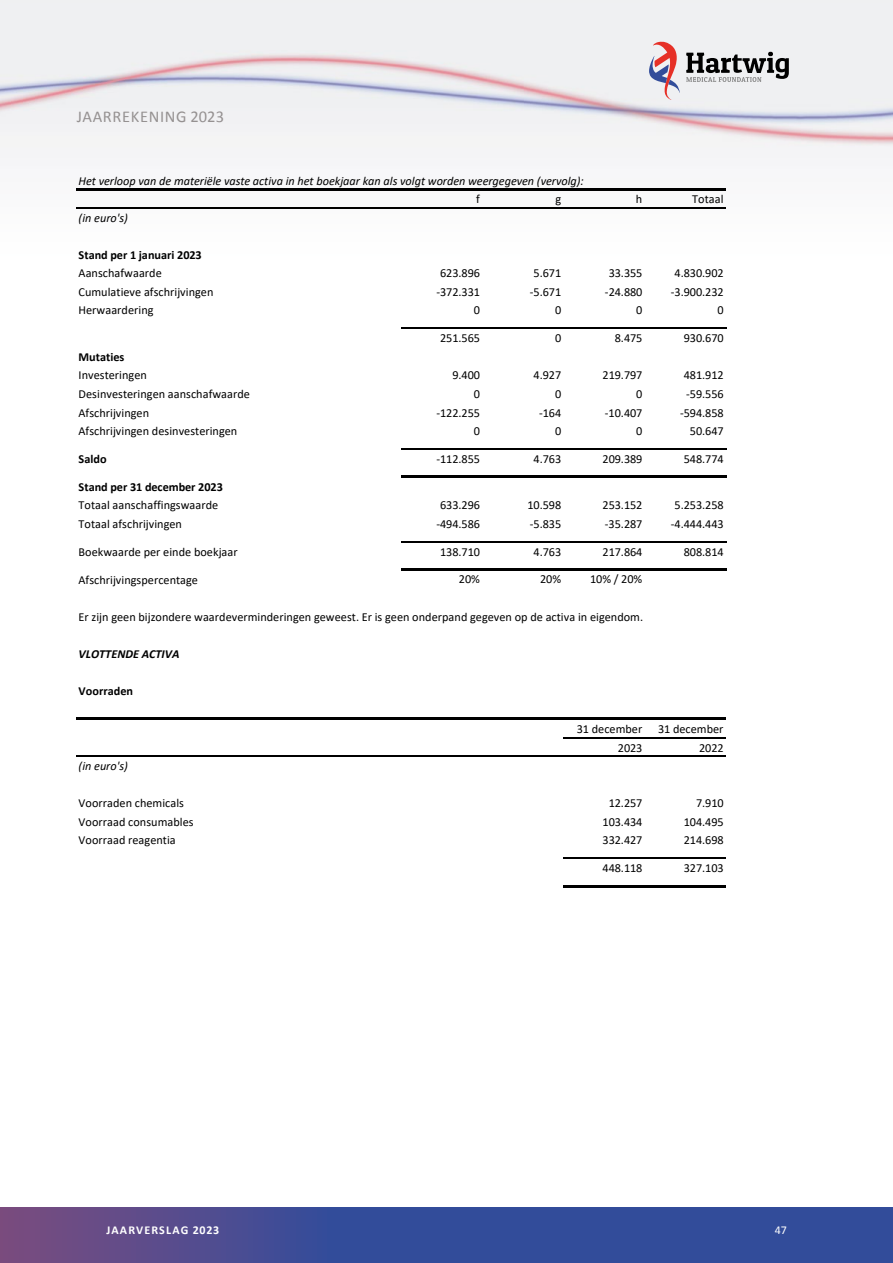
<style>
.page{position:relative;width:893px;height:1263px;background:#fff}
.page>*{position:absolute;margin:0;border:0;box-sizing:border-box;transform-origin:0 0}
.t1{font:16.5px "Calibri";letter-spacing:.04em;color:#959191}
.t2{font:12.3px "Calibri";color:#000}
.t3{font:italic 12.3px "Calibri";color:#000}
.t4{font:700 12.3px "Calibri";letter-spacing:-.005em;color:#000}
.t5{font:italic 700 12.3px "Calibri";color:#000}
.t6{font:700 12px "Calibri";letter-spacing:.09em;color:#fff}
.t7{font:12px "Calibri";color:#fff}
</style>
<div class="page">
<svg style="left:0;top:1208px;width:893px;height:55px;background:#404c94"></svg>
<svg style="left:0;top:0;width:893px;height:209px"></svg>
<img style="left:0;top:3px;width:893px;height:175px">
<svg style="left:686px;top:52px;width:103px;height:30px"></svg>
<svg style="left:649px;top:41px;width:31px;height:59px"></svg>
<hr style="left:76px;top:188px;width:650px;height:2px;background:#000">
<hr style="left:76px;top:207px;width:650px;height:1px;background:#000">
<hr style="left:401px;top:328px;width:325px;height:1px;background:#000">
<hr style="left:401px;top:448px;width:325px;height:1px;background:#000">
<hr style="left:401px;top:476px;width:325px;height:2px;background:#000">
<hr style="left:401px;top:541px;width:325px;height:1px;background:#000">
<hr style="left:401px;top:568px;width:325px;height:3px;background:#000">
<hr style="left:76px;top:718px;width:650px;height:2px;background:#000">
<hr style="left:563px;top:737px;width:163px;height:1px;background:#000">
<hr style="left:76px;top:755px;width:650px;height:2px;background:#000">
<hr style="left:563px;top:857px;width:163px;height:2px;background:#000">
<hr style="left:563px;top:885px;width:163px;height:2px;background:#000">
<h1 class="t1" style="left:77px;top:106px;width:149px">JAARREKENING 2023</h1>
<p class="t3" style="left:79px;top:172px;width:507px">Het verloop van de materiële vaste activa in het boekjaar kan als volgt worden weergegeven (vervolg):</p>
<p class="t2" style="left:476px;top:191px;width:5px">f</p>
<p class="t2" style="left:555px;top:191px;width:7px">g</p>
<p class="t2" style="left:636px;top:191px;width:8px">h</p>
<p class="t2" style="left:692px;top:191px;width:33px">Totaal</p>
<p class="t3" style="left:79px;top:209px;width:51px">(in euro's)</p>
<p class="t4" style="left:79px;top:246px;width:125px">Stand per 1 januari 2023</p>
<p class="t2" style="left:79px;top:265px;width:85px">Aanschafwaarde</p>
<p class="t2" style="left:440px;top:265px;width:41px">623.896</p>
<p class="t2" style="left:534px;top:265px;width:29px">5.671</p>
<p class="t2" style="left:609px;top:265px;width:35px">33.355</p>
<p class="t2" style="left:675px;top:265px;width:51px">4.830.902</p>
<p class="t2" style="left:79px;top:283px;width:136px">Cumulatieve afschrijvingen</p>
<p class="t2" style="left:436px;top:283px;width:45px">-372.331</p>
<p class="t2" style="left:530px;top:283px;width:33px">-5.671</p>
<p class="t2" style="left:605px;top:283px;width:39px">-24.880</p>
<p class="t2" style="left:671px;top:283px;width:54px">-3.900.232</p>
<p class="t2" style="left:79px;top:302px;width:76px">Herwaardering</p>
<p class="t2" style="left:474px;top:302px;width:8px">0</p>
<p class="t2" style="left:555px;top:302px;width:8px">0</p>
<p class="t2" style="left:636px;top:302px;width:8px">0</p>
<p class="t2" style="left:717px;top:302px;width:8px">0</p>
<p class="t2" style="left:440px;top:329px;width:41px">251.565</p>
<p class="t2" style="left:555px;top:329px;width:8px">0</p>
<p class="t2" style="left:615px;top:329px;width:29px">8.475</p>
<p class="t2" style="left:684px;top:329px;width:41px">930.670</p>
<p class="t4" style="left:79px;top:348px;width:47px">Mutaties</p>
<p class="t2" style="left:79px;top:367px;width:70px">Investeringen</p>
<p class="t2" style="left:452px;top:367px;width:29px">9.400</p>
<p class="t2" style="left:534px;top:367px;width:29px">4.927</p>
<p class="t2" style="left:603px;top:367px;width:41px">219.797</p>
<p class="t2" style="left:684px;top:367px;width:41px">481.912</p>
<p class="t2" style="left:79px;top:385px;width:173px">Desinvesteringen aanschafwaarde</p>
<p class="t2" style="left:474px;top:385px;width:8px">0</p>
<p class="t2" style="left:555px;top:385px;width:8px">0</p>
<p class="t2" style="left:636px;top:385px;width:8px">0</p>
<p class="t2" style="left:686px;top:385px;width:39px">-59.556</p>
<p class="t2" style="left:79px;top:404px;width:72px">Afschrijvingen</p>
<p class="t2" style="left:436px;top:404px;width:45px">-122.255</p>
<p class="t2" style="left:539px;top:404px;width:24px">-164</p>
<p class="t2" style="left:605px;top:404px;width:39px">-10.407</p>
<p class="t2" style="left:680px;top:404px;width:45px">-594.858</p>
<p class="t2" style="left:79px;top:422px;width:160px">Afschrijvingen desinvesteringen</p>
<p class="t2" style="left:474px;top:422px;width:8px">0</p>
<p class="t2" style="left:555px;top:422px;width:8px">0</p>
<p class="t2" style="left:636px;top:422px;width:8px">0</p>
<p class="t2" style="left:690px;top:422px;width:35px">50.647</p>
<p class="t4" style="left:79px;top:450px;width:29px">Saldo</p>
<p class="t2" style="left:436px;top:450px;width:45px">-112.855</p>
<p class="t2" style="left:534px;top:450px;width:29px">4.763</p>
<p class="t2" style="left:603px;top:450px;width:41px">209.389</p>
<p class="t2" style="left:684px;top:450px;width:41px">548.774</p>
<p class="t4" style="left:79px;top:478px;width:146px">Stand per 31 december 2023</p>
<p class="t2" style="left:79px;top:497px;width:141px">Totaal aanschaffingswaarde</p>
<p class="t2" style="left:440px;top:497px;width:41px">633.296</p>
<p class="t2" style="left:527px;top:497px;width:35px">10.598</p>
<p class="t2" style="left:603px;top:497px;width:41px">253.152</p>
<p class="t2" style="left:675px;top:497px;width:51px">5.253.258</p>
<p class="t2" style="left:79px;top:515px;width:105px">Totaal afschrijvingen</p>
<p class="t2" style="left:436px;top:515px;width:45px">-494.586</p>
<p class="t2" style="left:530px;top:515px;width:33px">-5.835</p>
<p class="t2" style="left:605px;top:515px;width:39px">-35.287</p>
<p class="t2" style="left:671px;top:515px;width:54px">-4.444.443</p>
<p class="t2" style="left:79px;top:543px;width:161px">Boekwaarde per einde boekjaar</p>
<p class="t2" style="left:440px;top:543px;width:41px">138.710</p>
<p class="t2" style="left:534px;top:543px;width:29px">4.763</p>
<p class="t2" style="left:603px;top:543px;width:41px">217.864</p>
<p class="t2" style="left:684px;top:543px;width:41px">808.814</p>
<p class="t2" style="left:79px;top:571px;width:121px">Afschrijvingspercentage</p>
<p class="t2" style="left:459px;top:570px;width:22px">20%</p>
<p class="t2" style="left:540px;top:570px;width:22px">20%</p>
<p class="t2" style="left:590px;top:570px;width:54px">10% / 20%</p>
<p class="t2" style="left:79px;top:608px;width:566px">Er zijn geen bijzondere waardeverminderingen geweest. Er is geen onderpand gegeven op de activa in eigendom.</p>
<p class="t5" style="left:79px;top:645px;width:102px">VLOTTENDE ACTIVA</p>
<p class="t4" style="left:79px;top:682px;width:56px">Voorraden</p>
<p class="t2" style="left:577px;top:720px;width:67px">31 december</p>
<p class="t2" style="left:658px;top:720px;width:67px">31 december</p>
<p class="t2" style="left:618px;top:739px;width:26px">2023</p>
<p class="t2" style="left:699px;top:739px;width:26px">2022</p>
<p class="t3" style="left:79px;top:757px;width:51px">(in euro's)</p>
<p class="t2" style="left:79px;top:795px;width:107px">Voorraden chemicals</p>
<p class="t2" style="left:609px;top:795px;width:35px">12.257</p>
<p class="t2" style="left:696px;top:795px;width:29px">7.910</p>
<p class="t2" style="left:79px;top:813px;width:116px">Voorraad consumables</p>
<p class="t2" style="left:603px;top:813px;width:41px">103.434</p>
<p class="t2" style="left:684px;top:813px;width:41px">104.495</p>
<p class="t2" style="left:79px;top:832px;width:99px">Voorraad reagentia</p>
<p class="t2" style="left:603px;top:832px;width:41px">332.427</p>
<p class="t2" style="left:684px;top:832px;width:41px">214.698</p>
<p class="t2" style="left:603px;top:860px;width:41px">448.118</p>
<p class="t2" style="left:684px;top:860px;width:41px">327.103</p>
<p class="t6" style="left:107px;top:1222px;width:114px">JAARVERSLAG 2023</p>
<p class="t7" style="left:775px;top:1222px;width:14px">47</p>
</div>
